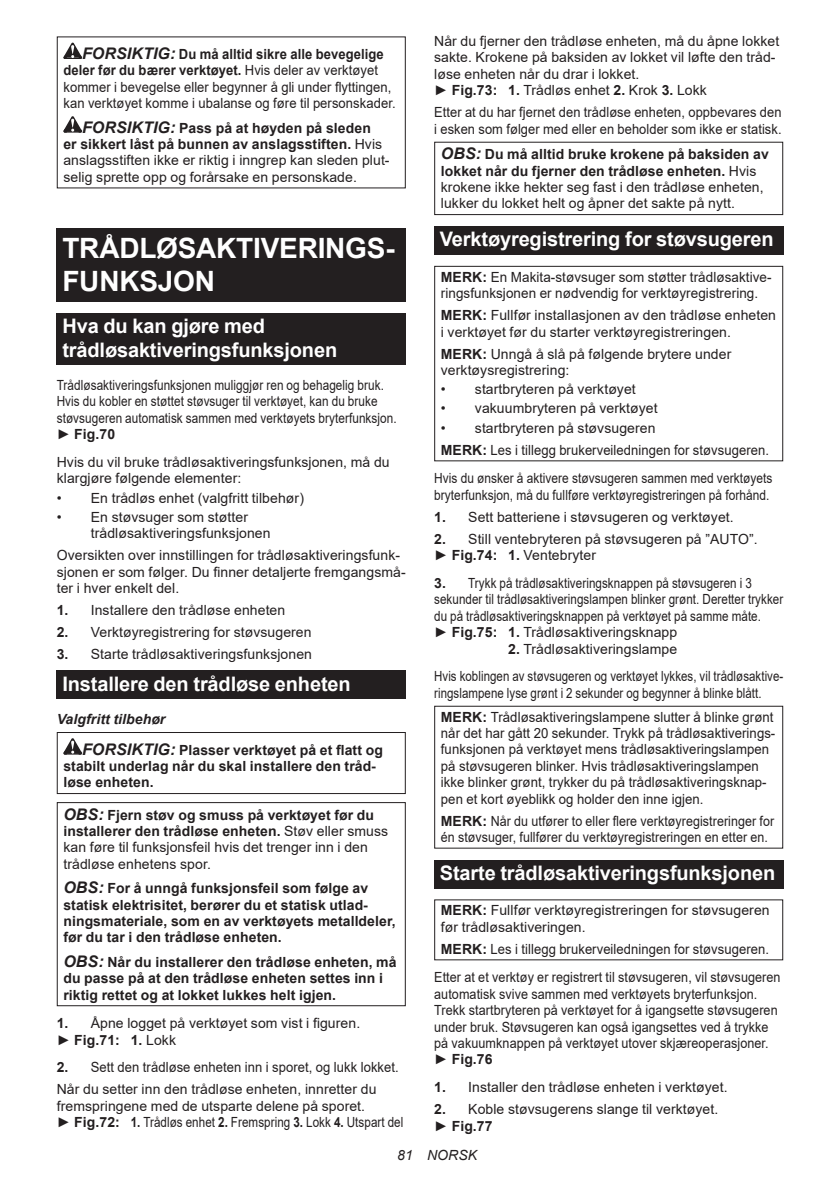
<style>
.page{position:relative;width:840px;height:1191px;background:#fff}
.page>*{position:absolute;margin:0;border:0;box-sizing:border-box;transform-origin:0 0}
.t1{font:700 28px/32.8px "Arial";letter-spacing:-.01em;color:#fff}
.t2{font:700 20px/23.4px "Arial";letter-spacing:-.01em;color:#fff}
.t3{font:14px/16.4px "Arial";letter-spacing:.005em;color:#231f20}
.t4{font:14px/16.4px "Arial";letter-spacing:.005em;color:#231f20;scale:.93 1}
.t5{font:700 14px/16.4px "Arial";letter-spacing:.005em;color:#231f20}
.t6{font:14px/16.4px "Arial";letter-spacing:.005em;color:#231f20;scale:.94 1}
.t7{font:14px/16.4px "Arial";letter-spacing:.005em;color:#231f20;scale:.9 1}
.t8{font:14px/16.4px "Arial";letter-spacing:.005em;color:#231f20;scale:.83 1}
.t9{font:14px/16.4px "Arial";letter-spacing:.005em;color:#231f20;scale:.84 1}
.t10{font:14px/16.4px "Arial";letter-spacing:.005em;color:#231f20;scale:.85 1}
.t11{font:14px/16.4px "Arial";letter-spacing:.005em;color:#231f20;scale:.89 1}
.t12{font:14px/23.8px "Arial";letter-spacing:.005em;color:#231f20;scale:.82 1}
.t13{font:14px/16.4px "Arial";letter-spacing:.005em;color:#231f20;scale:.92 1}
.t14{font:14px/16.4px "Arial";letter-spacing:.005em;color:#231f20;scale:.96 1}
.t15{font:italic 14px "Arial";letter-spacing:.005em;color:#231f20}
.s1{font-weight:700;font-style:italic;font-size:16px}
.s2{font-weight:700}
.s3{font-style:italic}
.s4{font-style:italic;font-size:16px}
</style>
<div class="page">
<svg style="left:63px;top:43px;width:19px;height:16px"></svg>
<svg style="left:63px;top:116px;width:19px;height:17px"></svg>
<div style="left:57px;top:228px;width:348px;height:74px;background:#231f20"></div>
<div style="left:57px;top:313px;width:348px;height:52px;background:#231f20"></div>
<div style="left:57px;top:670px;width:348px;height:29px;background:#231f20"></div>
<svg style="left:63px;top:738px;width:19px;height:16px"></svg>
<div style="left:57px;top:732px;width:348px;height:62px;border:1px solid #231f20"></div>
<div style="left:57px;top:802px;width:348px;height:204px;border:1px solid #231f20"></div>
<div style="left:434px;top:142px;width:348px;height:73px;border:1px solid #231f20"></div>
<div style="left:434px;top:226px;width:348px;height:29px;background:#231f20"></div>
<div style="left:434px;top:266px;width:348px;height:195px;border:1px solid #231f20"></div>
<div style="left:434px;top:705px;width:348px;height:143px;border:1px solid #231f20"></div>
<div style="left:434px;top:860px;width:348px;height:28px;background:#231f20"></div>
<p class="t4" style="left:63px;top:46px;width:358px;text-indent:19px"><span class="s1">FORSIKTIG:</span> <span class="s2">Du må alltid sikre alle bevegelige deler før du bærer verktøyet.</span> Hvis deler av verktøyet kommer i bevegelse eller begynner å gli under flyttingen, kan verktøyet komme i ubalanse og føre til personskader.</p>
<p class="t3" style="left:63px;top:119px;width:327px;text-indent:19px"><span class="s1">FORSIKTIG:</span> <span class="s2">Pass på at høyden på sleden<br>er sikkert låst på bunnen av anslagsstiften.</span> Hvis anslagsstiften ikke er riktig i inngrep kan sleden plut&shy;selig sprette opp og forårsake en personskade.</p>
<h1 class="t1" style="left:62px;top:232px;width:333px">TRÅDLØSAKTIVERINGS-<br>FUNKSJON</h1>
<h2 class="t2" style="left:62px;top:315px;width:276px">Hva du kan gjøre med trådløsaktiveringsfunksjonen</h2>
<p class="t9" style="left:57px;top:377px;width:406px">Trådløsaktiveringsfunksjonen muliggjør ren og behagelig bruk.<br>Hvis du kobler en støttet støvsuger til verktøyet, kan du bruke støvsugeren automatisk sammen med verktøyets bryterfunksjon. ► <span class="s2">Fig.70</span></p>
<p class="t3" style="left:57px;top:454px;width:334px">Hvis du vil bruke trådløsaktiveringsfunksjonen, må du klargjøre følgende elementer:</p>
<p class="t3" style="left:57px;top:489px;width:248px">• En trådløs enhet (valgfritt tilbehør)</p>
<p class="t3" style="left:91px;top:508px;width:181px;text-indent:-34px">• En støvsuger som støtter trådløsaktiveringsfunksjonen</p>
<p class="t3" style="left:57px;top:547px;width:350px">Oversikten over innstillingen for trådløsaktiveringsfunk&shy;sjonen er som følger. Du finner detaljerte fremgangsmå&shy;ter i hver enkelt del.</p>
<p class="t3" style="left:57px;top:602px;width:230px"><span class="s2">1.</span> Installere den trådløse enheten</p>
<p class="t3" style="left:57px;top:624px;width:256px"><span class="s2">2.</span> Verktøyregistrering for støvsugeren</p>
<p class="t3" style="left:57px;top:646px;width:257px"><span class="s2">3.</span> Starte trådløsaktiveringsfunksjonen</p>
<h2 class="t2" style="left:62px;top:672px;width:289px">Installere den trådløse enheten</h2>
<p class="t5" style="left:82px;top:704px;width:302px;line-height:30.6px;text-indent:-25px"><span class="s3">Valgfritt tilbehør<br></span><span class="s4">FORSIKTIG:</span> Plasser verktøyet på et flatt og</p>
<p class="t5" style="left:63px;top:758px;width:314px">stabilt underlag når du skal installere den tråd&shy;løse enheten.</p>
<p class="t3" style="left:63px;top:806px;width:326px"><span class="s1">OBS:</span> <span class="s2">Fjern støv og smuss på verktøyet før du installerer den trådløse enheten.</span> Støv eller smuss kan føre til funksjonsfeil hvis det trenger inn i den trådløse enhetens spor.</p>
<p class="t5" style="left:63px;top:880px;width:333px"><span class="s4">OBS:</span> For å unngå funksjonsfeil som følge av statisk elektrisitet, berører du et statisk utlad&shy;ningsmateriale, som en av verktøyets metalldeler, før du tar i den trådløse enheten.</p>
<p class="t5" style="left:63px;top:953px;width:334px"><span class="s4">OBS:</span> Når du installerer den trådløse enheten, må du passe på at den trådløse enheten settes inn i riktig rettet og at lokket lukkes helt igjen.</p>
<p class="t3" style="left:57px;top:1015px;width:305px"><span class="s2">1.</span> Åpne logget på verktøyet som vist i figuren. ► <span class="s2">Fig.71: 1.</span> Lokk</p>
<p class="t4" style="left:57px;top:1056px;width:369px;line-height:22px"><span class="s2">2.</span> Sett den trådløse enheten inn i sporet, og lukk lokket.<br>Når du setter inn den trådløse enheten, innretter du</p>
<p class="t3" style="left:57px;top:1097px;width:348px">fremspringene med de utsparte delene på sporet.<br>► <span class="s2">Fig.72: 1.</span> Trådløs enhet <span class="s2">2.</span> Fremspring <span class="s2">3.</span> Lokk <span class="s2">4.</span> Utspart del</p>
<p class="t3" style="left:434px;top:33px;width:346px">Når du fjerner den trådløse enheten, må du åpne lokket sakte. Krokene på baksiden av lokket vil løfte den tråd&shy;løse enheten når du drar i lokket.<br>► <span class="s2">Fig.73: 1.</span> Trådløs enhet <span class="s2">2.</span> Krok <span class="s2">3.</span> Lokk</p>
<p class="t13" style="left:434px;top:104px;width:379px">Etter at du har fjernet den trådløse enheten, oppbevares den i esken som følger med eller en beholder som ikke er statisk.</p>
<p class="t3" style="left:440px;top:146px;width:329px"><span class="s1">OBS:</span> <span class="s2">Du må alltid bruke krokene på baksiden av lokket når du fjerner den trådløse enheten.</span> Hvis krokene ikke hekter seg fast i den trådløse enheten, lukker du lokket helt og åpner det sakte på nytt.</p>
<h2 class="t2" style="left:439px;top:228px;width:335px">Verktøyregistrering for støvsugeren</h2>
<p class="t14" style="left:440px;top:268px;width:346px"><span class="s2">MERK:</span> En Makita-støvsuger som støtter trådløsaktive&shy;ringsfunksjonen er nødvendig for verktøyregistrering.</p>
<p class="t3" style="left:440px;top:307px;width:336px"><span class="s2">MERK:</span> Fullfør installasjonen av den trådløse enheten i verktøyet før du starter verktøyregistreringen.</p>
<p class="t3" style="left:440px;top:345px;width:292px"><span class="s2">MERK:</span> Unngå å slå på følgende brytere under verktøysregistrering:</p>
<p class="t3" style="left:440px;top:381px;width:196px">• startbryteren på verktøyet</p>
<p class="t3" style="left:440px;top:400px;width:218px">• vakuumbryteren på verktøyet</p>
<p class="t3" style="left:440px;top:416px;width:329px;line-height:22px">• startbryteren på støvsugeren<br><span class="s2">MERK:</span> Les i tillegg brukerveiledningen for støvsugeren.</p>
<p class="t10" style="left:434px;top:470px;width:399px">Hvis du ønsker å aktivere støvsugeren sammen med verktøyets bryterfunksjon, må du fullføre verktøyregistreringen på forhånd.</p>
<p class="t3" style="left:434px;top:508px;width:301px"><span class="s2">1.</span> Sett batteriene i støvsugeren og verktøyet.</p>
<p class="t3" style="left:434px;top:531px;width:325px"><span class="s2">2.</span> Still ventebryteren på støvsugeren på ”AUTO”. ► <span class="s2">Fig.74: 1.</span> Ventebryter</p>
<p class="t8" style="left:434px;top:575px;width:422px"><span class="s2">3.</span> Trykk på trådløsaktiveringsknappen på støvsugeren i 3 sekunder til trådløsaktiveringslampen blinker grønt. Deretter trykker du på trådløsaktiveringsknappen på verktøyet på samme måte.<br>► <span class="s2">Fig.75: 1.</span> Trådløsaktiveringsknapp</p>
<p class="t3" style="left:434px;top:634px;width:350px;line-height:27.8px;text-indent:74px"><span class="s2">2.</span> Trådløsaktiveringslampe<br>Hvis koblingen av støvsugeren og verktøyet lykkes, vil trådløsaktive-</p>
<p class="t12" style="left:440px;top:681px;width:407px;text-indent:-7px">ringslampene lyse grønt i 2 sekunder og begynner å blinke blått.<br><span class="s2">MERK:</span> Trådløsaktiveringslampene slutter å blinke grønt</p>
<p class="t6" style="left:440px;top:725px;width:357px">når det har gått 20 sekunder. Trykk på trådløsaktiverings&shy;funksjonen på verktøyet mens trådløsaktiveringslampen på støvsugeren blinker. Hvis trådløsaktiveringslampen ikke blinker grønt, trykker du på trådløsaktiveringsknap&shy;pen et kort øyeblikk og holder den inne igjen.</p>
<p class="t11" style="left:440px;top:812px;width:376px"><span class="s2">MERK:</span> Når du utfører to eller flere verktøyregistreringer for én støvsuger, fullfører du verktøyregistreringen en etter en.</p>
<h2 class="t2" style="left:439px;top:861px;width:337px">Starte trådløsaktiveringsfunksjonen</h2>
<p class="t3" style="left:440px;top:902px;width:330px"><span class="s2">MERK:</span> Fullfør verktøyregistreringen for støvsugeren før trådløsaktiveringen.</p>
<p class="t4" style="left:434px;top:934px;width:374px;line-height:28.8px;text-align:center"><span class="s2">MERK:</span> Les i tillegg brukerveiledningen for støvsugeren.<br>Etter at et verktøy er registrert til støvsugeren, vil støvsugeren</p>
<p class="t7" style="left:434px;top:985px;width:383px">automatisk svive sammen med verktøyets bryterfunksjon.<br>Trekk startbryteren på verktøyet for å igangsette støvsugeren under bruk. Støvsugeren kan også igangsettes ved å trykke på vakuumknappen på verktøyet utover skjæreoperasjoner. ► <span class="s2">Fig.76</span></p>
<p class="t3" style="left:434px;top:1078px;width:295px"><span class="s2">1.</span> Installer den trådløse enheten i verktøyet.</p>
<p class="t3" style="left:434px;top:1101px;width:285px"><span class="s2">2.</span> Koble støvsugerens slange til verktøyet. ► <span class="s2">Fig.77</span></p>
<p class="t15" style="left:397px;top:1146px;width:81px">81 NORSK</p>
</div>
